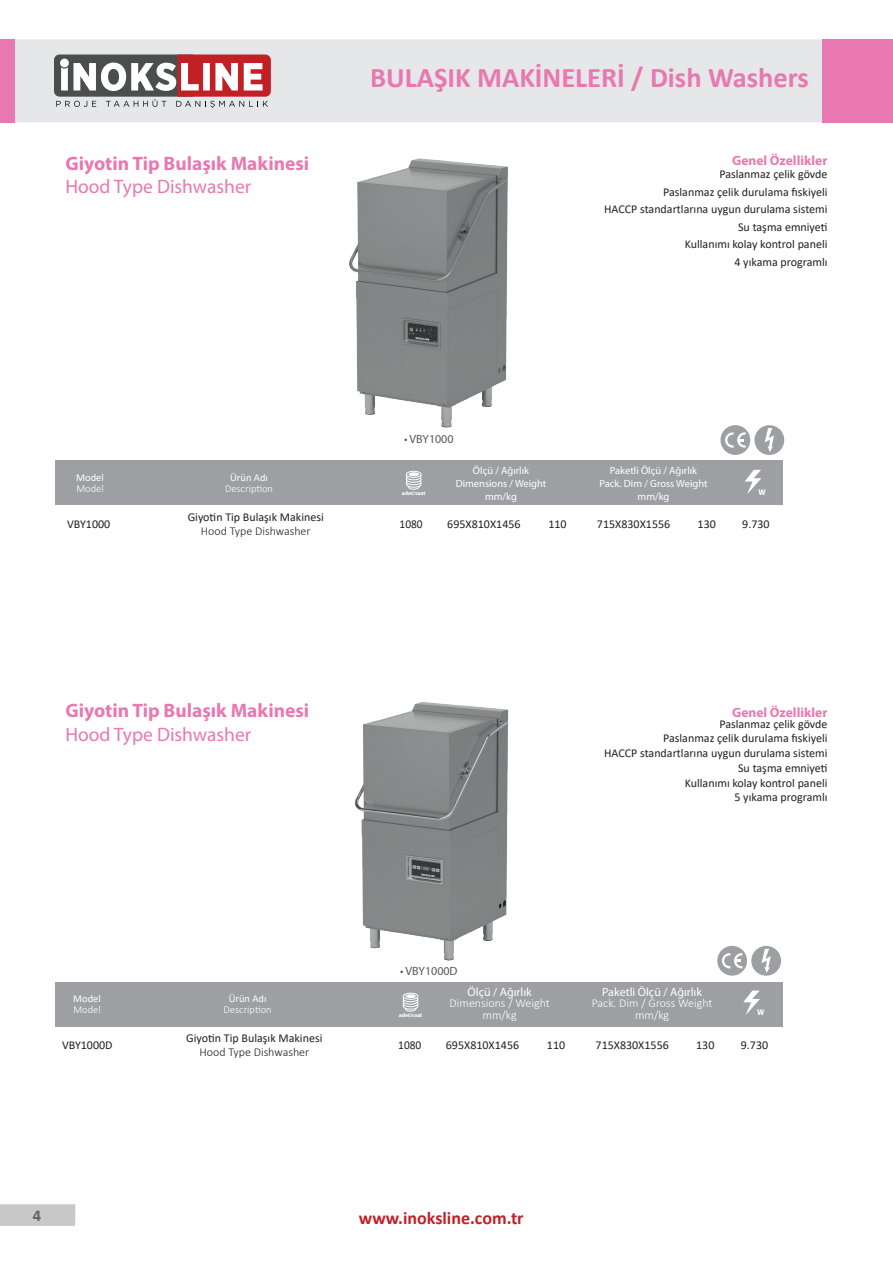
<style>
.page{position:relative;width:893px;height:1263px;background:#fff}
.page>*{position:absolute;margin:0;border:0;box-sizing:border-box;transform-origin:0 0}
.t1{font:700 28.5px "Calibri";color:#e978b0}
.t2{font:700 19.5px "Myriad Pro";color:#e978b0}
.t3{font:19.5px "Myriad Pro";color:#e978b0}
.t4{font:700 18px "Calibri";color:#c12025}
.t5{font:700 16.5px "Calibri";color:#636366}
.t6{font:700 13.5px "Myriad Pro";color:#e978b0}
.t7{font:12px/17.4px "Calibri";color:#231f20;text-align:right}
.t8{font:300 12px/11.2px "Calibri";color:#fff;text-align:center}
.t9{font:300 12px "Calibri";color:#231f20}
.t10{font:12px "Myriad Pro";color:#fff}
.t11{font:12px "Myriad Pro";color:#57585a}
.t12{font:12px "Calibri";color:#231f20;scale:.95 1}
.t13{font:10.5px/12.6px "Myriad Pro";color:#fff;text-align:center}
.t14{font:300 10.5px "Calibri";color:#fff}
.t15{font:10.5px "Calibri";color:#fff}
.t16{font:700 8.25px "Myriad Pro";color:#fff}
.t17{font:700 5.55px "Myriad Pro";color:#fff}
</style>
<div class="page">
<div style="left:0;top:1204px;width:75px;height:22px;background:#c7c8ca"></div>
<div style="left:15px;top:39px;width:807px;height:83px;background:#e6e7e9"></div>
<div style="left:0;top:39px;width:15px;height:83px;background:#e978b0"></div>
<div style="left:822px;top:39px;width:71px;height:83px;background:#e978b0"></div>
<svg style="left:54px;top:55px;width:217px;height:53px"></svg>
<div style="left:60px;top:59px;width:9px;height:8px;background:#fff;border-radius:50%"></div>
<div style="left:55px;top:460px;width:728px;height:45px;background:#9d9fa2"></div>
<div style="left:55px;top:982px;width:728px;height:45px;background:#9d9fa2"></div>
<div style="left:720px;top:425px;width:30px;height:30px;background:#9d9fa2;border-radius:50%"></div>
<svg style="left:725px;top:432px;width:21px;height:16px"></svg>
<div style="left:754px;top:425px;width:30px;height:30px;background:#9d9fa2;border-radius:50%"></div>
<svg style="left:765px;top:428px;width:9px;height:24px"></svg>
<svg style="left:408px;top:487px;width:12px;height:3px"></svg>
<div style="left:406px;top:481px;width:16px;height:7px;border:1px solid #fff;border-radius:50%"></div>
<div style="left:406px;top:478px;width:16px;height:7px;border:1px solid #fff;border-radius:50%"></div>
<svg style="left:406px;top:476px;width:15px;height:6px"></svg>
<div style="left:406px;top:476px;width:16px;height:7px;border:1px solid #fff;border-radius:50%"></div>
<div style="left:406px;top:473px;width:16px;height:7px;border:1px solid #fff;border-radius:50%"></div>
<div style="left:406px;top:471px;width:16px;height:7px;border:1px solid #fff;border-radius:50%"></div>
<svg style="left:409px;top:473px;width:10px;height:3px"></svg>
<svg style="left:404px;top:1007px;width:14px;height:5px"></svg>
<svg style="left:403px;top:1003px;width:15px;height:6px"></svg>
<div style="left:403px;top:1002px;width:15px;height:8px;border:1px solid #fff;border-radius:50%"></div>
<div style="left:403px;top:1000px;width:15px;height:7px;border:1px solid #fff;border-radius:50%"></div>
<svg style="left:403px;top:998px;width:15px;height:6px"></svg>
<div style="left:403px;top:997px;width:15px;height:8px;border:1px solid #fff;border-radius:50%"></div>
<div style="left:403px;top:995px;width:15px;height:7px;border:1px solid #fff;border-radius:50%"></div>
<div style="left:403px;top:993px;width:15px;height:7px;border:1px solid #fff;border-radius:50%"></div>
<svg style="left:406px;top:994px;width:9px;height:4px"></svg>
<svg style="left:745px;top:470px;width:16px;height:24px"></svg>
<div style="left:717px;top:946px;width:30px;height:30px;background:#9d9fa2;border-radius:50%"></div>
<svg style="left:722px;top:953px;width:20px;height:15px"></svg>
<div style="left:751px;top:946px;width:30px;height:30px;background:#9d9fa2;border-radius:50%"></div>
<svg style="left:761px;top:949px;width:10px;height:24px"></svg>
<svg style="left:743px;top:990px;width:17px;height:25px"></svg>
<img style="left:355px;top:702px;width:154px;height:259px">
<img style="left:349px;top:158px;width:159px;height:270px">
<h2 class="t2" style="left:65px;top:150px;width:245px">Giyotin Tip Bulaşık Makinesi</h2>
<h2 class="t3" style="left:65px;top:174px;width:187px">Hood Type Dishwasher</h2>
<h1 class="t1" style="left:370px;top:57px;width:440px">BULAŞIK MAKİNELERİ / Dish Washers</h1>
<p class="t6" style="left:732px;top:152px;width:97px">Genel Özellikler</p>
<p class="t7" style="left:604px;top:165px;width:225px">Paslanmaz çelik gövde<br>Paslanmaz çelik durulama fıskiyeli<br>HACCP standartlarına uygun durulama sistemi<br>Su taşma emniyeti<br>Kullanımı kolay kontrol paneli<br>4 yıkama programlı</p>
<p class="t11" style="left:404px;top:431px;width:51px">• VBY1000</p>
<p class="t15" style="left:76px;top:470px;width:29px">Model</p>
<p class="t14" style="left:76px;top:482px;width:29px">Model</p>
<p class="t7" style="left:67px;top:515px;width:45px">VBY1000</p>
<p class="t15" style="left:230px;top:470px;width:39px">Ürün Adı</p>
<p class="t14" style="left:225px;top:482px;width:50px">Description</p>
<p class="t17" style="left:402px;top:489px;width:25px">adet/saat</p>
<p class="t13" style="left:456px;top:464px;width:92px">Ölçü / Ağırlık<br>Dimensions / Weight mm/kg</p>
<p class="t13" style="left:599px;top:464px;width:110px">Paketli Ölçü / Ağırlık<br>Pack. Dim / Gross Weight mm/kg</p>
<p class="t16" style="left:759px;top:486px;width:9px">W</p>
<p class="t7" style="left:188px;top:508px;width:138px">Giyotin Tip Bulaşık Makinesi</p>
<p class="t9" style="left:201px;top:524px;width:111px">Hood Type Dishwasher</p>
<p class="t12" style="left:400px;top:516px;width:26px">1080</p>
<p class="t7" style="left:447px;top:515px;width:75px">695X810X1456</p>
<p class="t7" style="left:548px;top:515px;width:20px">110</p>
<p class="t7" style="left:597px;top:515px;width:75px">715X830X1556</p>
<p class="t7" style="left:698px;top:515px;width:20px">130</p>
<p class="t7" style="left:742px;top:515px;width:29px">9.730</p>
<h2 class="t2" style="left:65px;top:698px;width:245px">Giyotin Tip Bulaşık Makinesi</h2>
<h2 class="t3" style="left:65px;top:722px;width:187px">Hood Type Dishwasher</h2>
<p class="t11" style="left:400px;top:964px;width:59px">• VBY1000D</p>
<p class="t6" style="left:732px;top:704px;width:97px">Genel Özellikler</p>
<p class="t7" style="left:604px;top:716px;width:225px;line-height:14.7px">Paslanmaz çelik gövde<br>Paslanmaz çelik durulama fıskiyeli<br>HACCP standartlarına uygun durulama sistemi<br>Su taşma emniyeti<br>Kullanımı kolay kontrol paneli<br>5 yıkama programlı</p>
<p class="t15" style="left:73px;top:991px;width:29px">Model</p>
<p class="t14" style="left:73px;top:1003px;width:29px">Model</p>
<p class="t7" style="left:62px;top:1036px;width:52px">VBY1000D</p>
<p class="t10" style="left:468px;top:985px;width:66px">Ölçü / Ağırlık</p>
<p class="t8" style="left:450px;top:998px;width:102px">Dimensions / Weight mm/kg</p>
<p class="t10" style="left:602px;top:985px;width:101px">Paketli Ölçü / Ağırlık</p>
<p class="t8" style="left:592px;top:998px;width:122px">Pack. Dim / Gross Weight mm/kg</p>
<p class="t15" style="left:229px;top:991px;width:39px">Ürün Adı</p>
<p class="t14" style="left:224px;top:1003px;width:50px">Description</p>
<p class="t16" style="left:757px;top:1007px;width:9px">W</p>
<p class="t17" style="left:399px;top:1011px;width:25px">adet/saat</p>
<p class="t7" style="left:186px;top:1029px;width:138px">Giyotin Tip Bulaşık Makinesi</p>
<p class="t9" style="left:199px;top:1045px;width:111px">Hood Type Dishwasher</p>
<p class="t12" style="left:398px;top:1037px;width:26px">1080</p>
<p class="t7" style="left:446px;top:1036px;width:75px">695X810X1456</p>
<p class="t7" style="left:547px;top:1036px;width:20px">110</p>
<p class="t7" style="left:596px;top:1036px;width:75px">715X830X1556</p>
<p class="t7" style="left:696px;top:1036px;width:20px">130</p>
<p class="t7" style="left:741px;top:1036px;width:29px">9.730</p>
<h3 class="t5" style="left:33px;top:1203px;width:10px">4</h3>
<h3 class="t4" style="left:359px;top:1205px;width:166px">www.inoksline.com.tr</h3>
</div>
